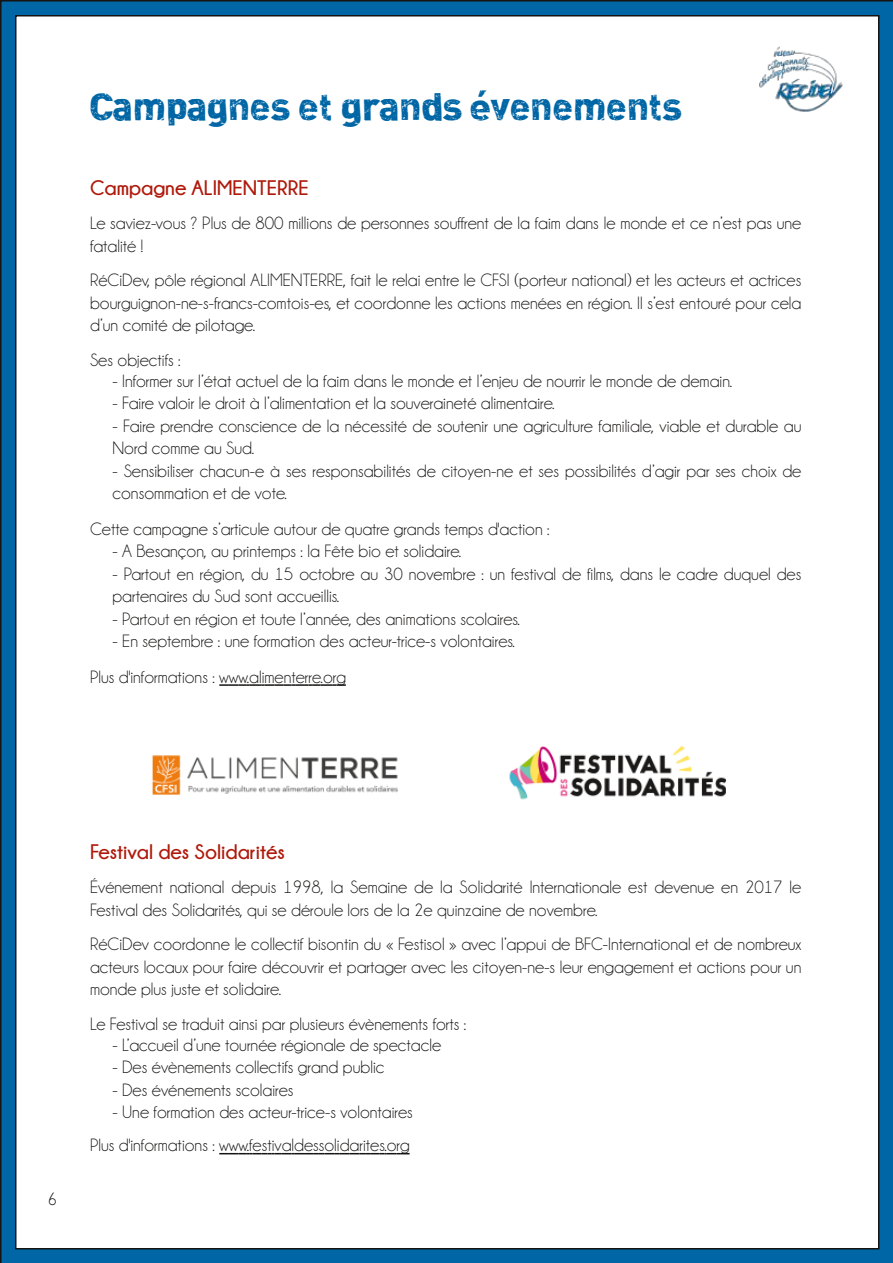
<style>
.page{position:relative;width:893px;height:1263px;background:#0066a5}
.page>*{position:absolute;margin:0;border:0;box-sizing:border-box;transform-origin:0 0}
.t1{font:37.5px "DI Nk";color:#0066a5}
.t2{font:700 21px "Champagne&Limousines";color:#af190b}
.t3{font:18px/22.5px "Champagne&Limousines";color:#161413}
</style>
<div class="page">
<div style="left:16px;top:16px;width:863px;height:1233px;background:#fff"></div>
<svg style="left:219px;top:684px;width:127px;height:2px"></svg>
<svg style="left:219px;top:1153px;width:191px;height:1px"></svg>
<img style="left:759px;top:46px;width:84px;height:66px">
<img style="left:152px;top:755px;width:246px;height:40px">
<img style="left:509px;top:746px;width:217px;height:54px">
<h1 class="t1" style="left:90px;top:89px;width:593px">Campagnes et grands évenements</h1>
<p class="t2" style="left:90px;top:176px;width:220px">Campagne ALIMENTERRE</p>
<p class="t3" style="left:90px;top:212px;width:713px">Le saviez-vous ? Plus de 800 millions de personnes souffrent de la faim dans le monde et ce n’est pas une fatalité !</p>
<p class="t3" style="left:90px;top:269px;width:713px;text-align:justify">RéCiDev, pôle régional ALIMENTERRE, fait le relai entre le CFSI (porteur national) et les acteurs et actrices bourguignon-ne-s-francs-comtois-es, et coordonne les actions menées en région. Il s’est entouré pour cela d’un comité de pilotage.</p>
<p class="t3" style="left:90px;top:349px;width:92px">Ses objectifs :</p>
<p class="t3" style="left:112px;top:369px;width:621px">- Informer sur l’état actuel de la faim dans le monde et l’enjeu de nourrir le monde de demain.</p>
<p class="t3" style="left:112px;top:392px;width:444px">- Faire valoir le droit à l’alimentation et la souveraineté alimentaire.</p>
<p class="t3" style="left:112px;top:414px;width:690px">- Faire prendre conscience de la nécessité de soutenir une agriculture familiale, viable et durable au<br>Nord comme au Sud.</p>
<p class="t3" style="left:112px;top:459px;width:690px">- Sensibiliser chacun-e à ses responsabilités de citoyen-ne et ses possibilités d’agir par ses choix de consommation et de vote.</p>
<p class="t3" style="left:90px;top:518px;width:461px">Cette campagne s’articule autour de quatre grands temps d'action :</p>
<p class="t3" style="left:112px;top:540px;width:350px">- A Besançon, au printemps : la Fête bio et solidaire.</p>
<p class="t3" style="left:112px;top:563px;width:690px">- Partout en région, du 15 octobre au 30 novembre : un festival de films, dans le cadre duquel des partenaires du Sud sont accueillis.</p>
<p class="t3" style="left:112px;top:608px;width:409px">- Partout en région et toute l’année, des animations scolaires.</p>
<p class="t3" style="left:112px;top:630px;width:404px">- En septembre : une formation des acteur-trice-s volontaires.</p>
<p class="t3" style="left:90px;top:665px;width:257px">Plus d'informations : www.alimenterre.org</p>
<p class="t3" style="left:48px;top:1188px;width:11px">6</p>
<p class="t2" style="left:90px;top:840px;width:196px">Festival des Solidarités</p>
<p class="t3" style="left:90px;top:876px;width:713px">Événement national depuis 1998, la Semaine de la Solidarité Internationale est devenue en 2017 le<br>Festival des Solidarités, qui se déroule lors de la 2e quinzaine de novembre.</p>
<p class="t3" style="left:90px;top:933px;width:713px;text-align:justify">RéCiDev coordonne le collectif bisontin du « Festisol » avec l’appui de BFC-International et de nombreux acteurs locaux pour faire découvrir et partager avec les citoyen-ne-s leur engagement et actions pour un monde plus juste et solidaire.</p>
<p class="t3" style="left:90px;top:1012px;width:378px">Le Festival se traduit ainsi par plusieurs évènements forts :</p>
<p class="t3" style="left:112px;top:1033px;width:330px">- L’accueil d’une tournée régionale de spectacle</p>
<p class="t3" style="left:112px;top:1056px;width:273px">- Des évènements collectifs grand public</p>
<p class="t3" style="left:112px;top:1078px;width:183px">- Des événements scolaires</p>
<p class="t3" style="left:112px;top:1101px;width:302px">- Une formation des acteur-trice-s volontaires</p>
<p class="t3" style="left:90px;top:1134px;width:321px">Plus d'informations : www.festivaldessolidarites.org</p>
</div>
